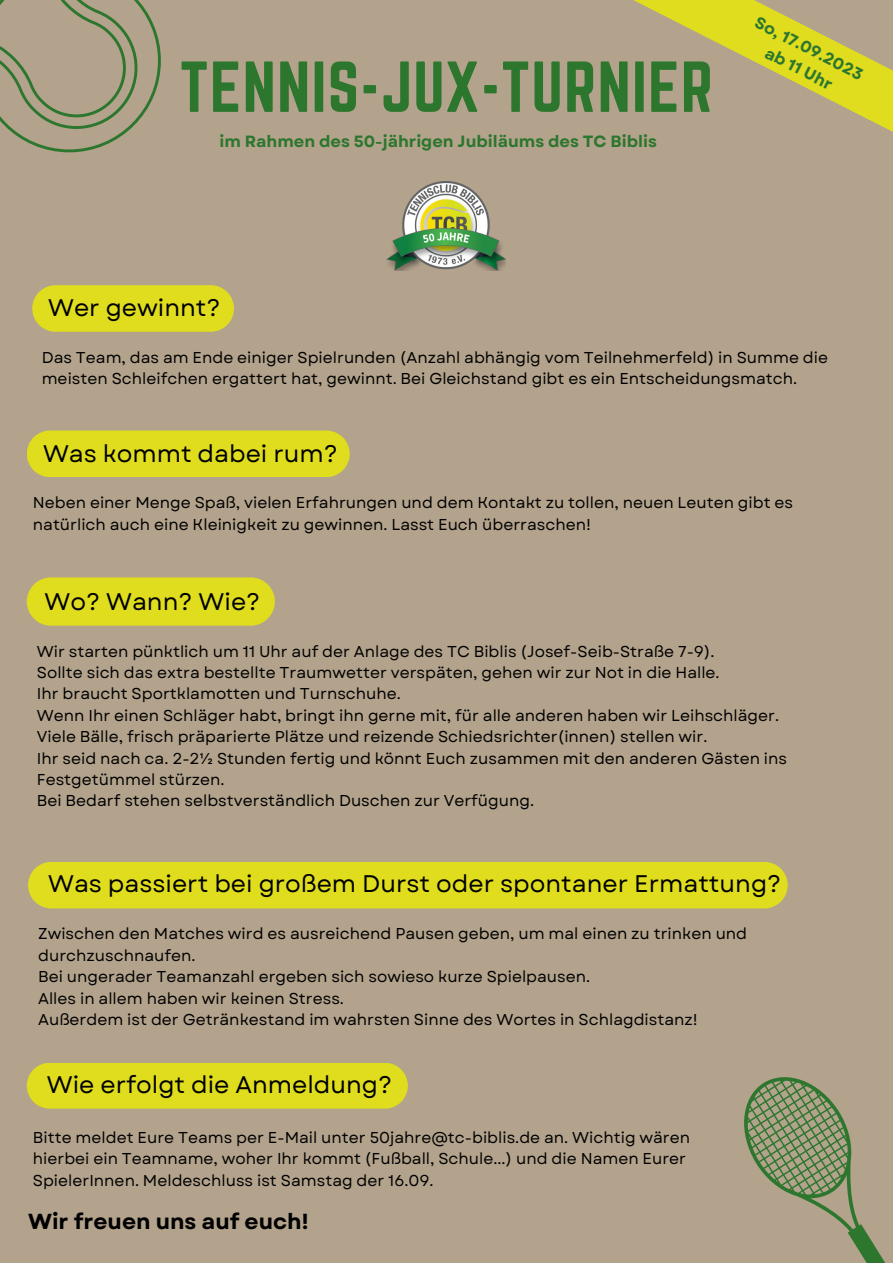
<style>
.page{position:relative;width:893px;height:1264px;background:#fff}
.page>*{position:absolute;margin:0;border:0;box-sizing:border-box;transform-origin:0 0}
.t1{font:63px "Norwester";letter-spacing:.02em;color:#2d762e}
.t2{font:24px "Garet";color:#000}
.t3{font:700 21.75px "Garet";color:#000}
.t4{font:700 16.2px "Garet";color:#2d762e}
.t5{font:15.75px/21.3px "Garet";color:#000}
</style>
<div class="page">
<div style="left:0;top:0;width:892px;height:1262px;background:#b3a38c"></div>
<div style="left:27px;top:430px;width:322px;height:47px;background:#dfdd1d"></div>
<div style="left:27px;top:577px;width:248px;height:48px;background:#dfdd1d;border-radius:24px"></div>
<div style="left:28px;top:862px;width:759px;height:46px;background:#dfdd1d"></div>
<svg style="left:0;top:0;width:161px;height:152px"></svg>
<svg style="left:744px;top:1077px;width:141px;height:185px"></svg>
<svg style="left:32px;top:285px;width:202px;height:47px;background:#dcd923"></svg>
<img style="left:386px;top:182px;width:120px;height:89px">
<div style="left:27px;top:1063px;width:381px;height:45px;background:#dfdd1d"></div>
<svg style="left:634px;top:0;width:258px;height:131px"></svg>
<p class="t1" style="left:180px;top:49px;width:534px">TENNIS-JUX-TURNIER</p>
<p class="t4" style="left:219px;top:130px;width:439px">im Rahmen des 50-jährigen Jubiläums des TC Biblis</p>
<p class="t4" style="left:761px;top:11px;width:120px;rotate:27deg">So, 17.09.2023</p>
<p class="t4" style="left:771px;top:41px;width:75px;rotate:27deg">ab 11 Uhr</p>
<p class="t2" style="left:48px;top:290px;width:174px">Wer gewinnt?</p>
<p class="t5" style="left:42px;top:347px;width:787px">Das Team, das am Ende einiger Spielrunden (Anzahl abhängig vom Teilnehmerfeld) in Summe die meisten Schleifchen ergattert hat, gewinnt. Bei Gleichstand gibt es ein Entscheidungsmatch.</p>
<p class="t2" style="left:43px;top:436px;width:296px">Was kommt dabei rum?</p>
<p class="t5" style="left:33px;top:492px;width:761px">Neben einer Menge Spaß, vielen Erfahrungen und dem Kontakt zu tollen, neuen Leuten gibt es natürlich auch eine Kleinigkeit zu gewinnen. Lasst Euch überraschen!</p>
<p class="t2" style="left:44px;top:584px;width:217px">Wo? Wann? Wie?</p>
<p class="t5" style="left:37px;top:640px;width:679px">Wir starten pünktlich um 11 Uhr auf der Anlage des TC Biblis (Josef-Seib-Straße 7-9).</p>
<p class="t5" style="left:37px;top:662px;width:684px">Sollte sich das extra bestellte Traumwetter verspäten, gehen wir zur Not in die Halle.</p>
<p class="t5" style="left:37px;top:683px;width:365px">Ihr braucht Sportklamotten und Turnschuhe.</p>
<p class="t5" style="left:37px;top:704px;width:743px">Wenn Ihr einen Schläger habt, bringt ihn gerne mit, für alle anderen haben wir Leihschläger.</p>
<p class="t5" style="left:37px;top:726px;width:672px">Viele Bälle, frisch präparierte Plätze und reizende Schiedsrichter(innen) stellen wir.</p>
<p class="t5" style="left:37px;top:747px;width:751px">Ihr seid nach ca. 2-2½ Stunden fertig und könnt Euch zusammen mit den anderen Gästen ins<br>Festgetümmel stürzen.</p>
<p class="t5" style="left:37px;top:790px;width:498px">Bei Bedarf stehen selbstverständlich Duschen zur Verfügung.</p>
<p class="t2" style="left:48px;top:866px;width:734px">Was passiert bei großem Durst oder spontaner Ermattung?</p>
<p class="t5" style="left:38px;top:923px;width:710px">Zwischen den Matches wird es ausreichend Pausen geben, um mal einen zu trinken und durchzuschnaufen.</p>
<p class="t5" style="left:38px;top:966px;width:553px">Bei ungerader Teamanzahl ergeben sich sowieso kurze Spielpausen.</p>
<p class="t5" style="left:38px;top:987px;width:307px">Alles in allem haben wir keinen Stress.</p>
<p class="t5" style="left:38px;top:1008px;width:661px">Außerdem ist der Getränkestand im wahrsten Sinne des Wortes in Schlagdistanz!</p>
<p class="t2" style="left:47px;top:1067px;width:347px">Wie erfolgt die Anmeldung?</p>
<p class="t5" style="left:33px;top:1126px;width:658px">Bitte meldet Eure Teams per E-Mail unter 50jahre@tc-biblis.de an. Wichtig wären hierbei ein Teamname, woher Ihr kommt (Fußball, Schule...) und die Namen Eurer<br>SpielerInnen. Meldeschluss ist Samstag der 16.09.</p>
<p class="t3" style="left:28px;top:1205px;width:282px">Wir freuen uns auf euch!</p>
</div>
